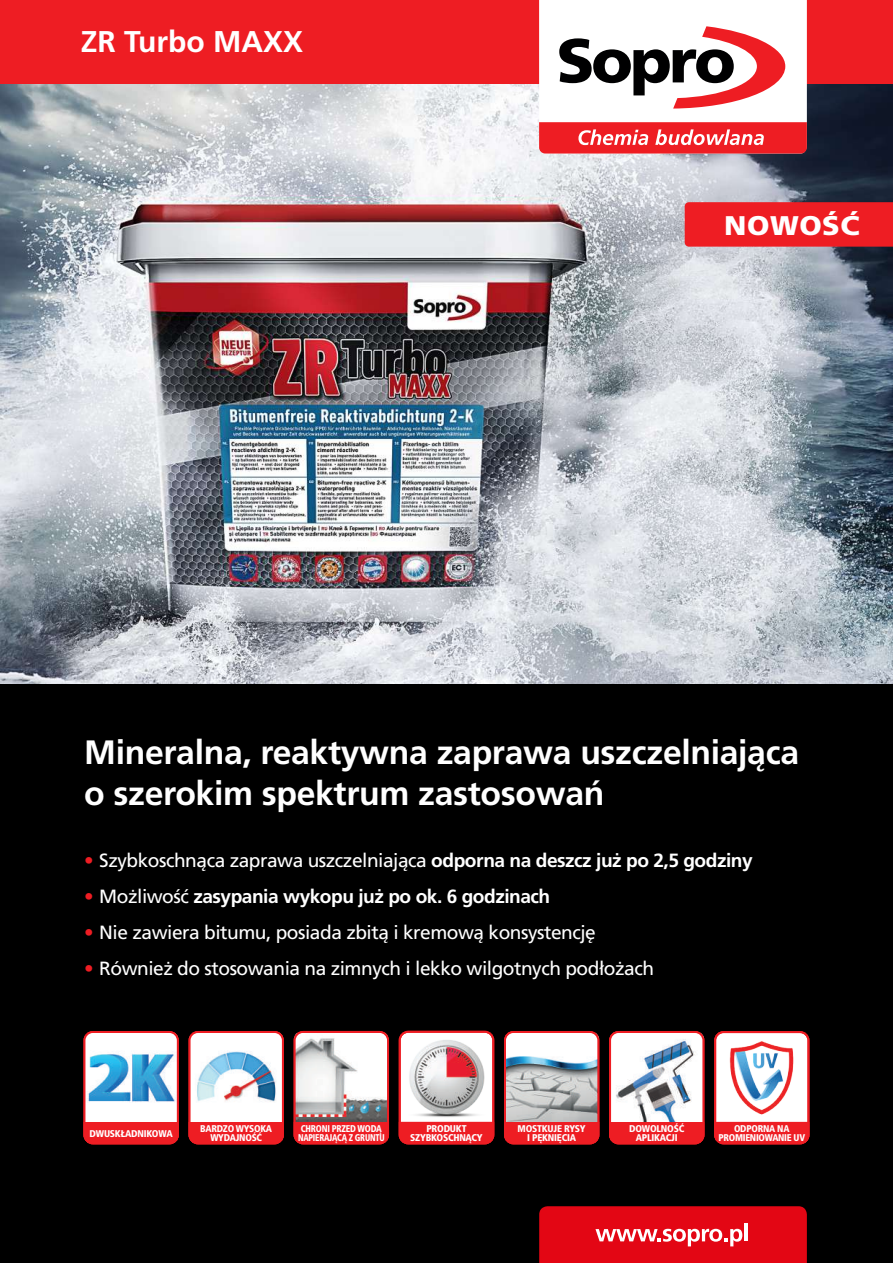
<style>
.page{position:relative;width:893px;height:1263px;background:#fff}
.page>*{position:absolute;margin:0;border:0;box-sizing:border-box;transform-origin:0 0}
.t1{font:700 33.75px/41.4px "Frutiger LT Com";letter-spacing:-.01em;color:#fff}
.t2{font:700 30px "Frutiger LT Com";color:#fff}
.t3{font:900 27px "Frutiger LT Com";letter-spacing:.02em;color:#fff;scale:1.07 1}
.t4{font:19.2px "Frutiger LT Com";letter-spacing:-.025em;color:#fff}
.t5{font:700 19.2px "Frutiger LT Com";letter-spacing:-.025em;color:#fff}
.t6{font:900 condensed 9.75px/8.7px "Frutiger LT Com";letter-spacing:-.025em;color:#fff;text-align:center}
.t7{font:900 condensed 9.75px/8.7px "Frutiger LT Com";letter-spacing:-.025em;color:#fff;scale:.9 1}
.s1{color:#ee1d23}
.s2{font-weight:700}
.s3{font-weight:400;color:#ee1d23}
.s4{font-weight:400}
</style>
<div class="page">
<img style="left:0;top:83px;width:893px;height:602px">
<div style="left:0;top:685px;width:893px;height:578px;background:#000"></div>
<svg style="left:539px;top:1206px;width:268px;height:57px;background:#e31623"></svg>
<hr style="left:744px;top:1223px;width:3px;height:18px;background:#fff">
<div style="left:0;top:0;width:893px;height:83px;background:#ee1d23"></div>
<svg style="left:539px;top:0;width:268px;height:154px"></svg>
<div style="left:86px;top:1122px;width:93px;height:23px;background:#ee1d23"></div>
<img style="left:86px;top:1034px;width:90px;height:88px">
<div style="left:83px;top:1031px;width:96px;height:113px;border:2px solid #ee1d23;border-radius:8px"></div>
<svg style="left:188px;top:1121px;width:96px;height:24px;background:#e31b21"></svg>
<img style="left:190px;top:1034px;width:93px;height:88px">
<div style="left:189px;top:1031px;width:95px;height:113px;border:2px solid #ee1d23;border-radius:8px"></div>
<svg style="left:293px;top:1121px;width:97px;height:24px;background:#e01b21"></svg>
<img style="left:295px;top:1034px;width:93px;height:88px">
<div style="left:294px;top:1031px;width:95px;height:113px;border:2px solid #ee1d23;border-radius:8px"></div>
<svg style="left:398px;top:1121px;width:97px;height:24px;background:#e22329"></svg>
<div style="left:399px;top:1031px;width:95px;height:113px;border:2px solid #ee1d23;border-radius:8px"></div>
<img style="left:402px;top:1036px;width:89px;height:85px">
<svg style="left:504px;top:1121px;width:96px;height:24px;background:#e31b21"></svg>
<img style="left:505px;top:1034px;width:93px;height:88px">
<div style="left:504px;top:1031px;width:95px;height:113px;border:2px solid #ee1d23;border-radius:8px"></div>
<svg style="left:609px;top:1121px;width:96px;height:24px;background:#e31b21"></svg>
<img style="left:610px;top:1034px;width:93px;height:88px">
<div style="left:609px;top:1031px;width:95px;height:113px;border:2px solid #ee1d23;border-radius:8px"></div>
<svg style="left:714px;top:1121px;width:96px;height:24px;background:#e31b21"></svg>
<img style="left:717px;top:1034px;width:91px;height:88px">
<div style="left:714px;top:1031px;width:95px;height:113px;border:2px solid #ee1d23;border-radius:8px"></div>
<div style="left:685px;top:202px;width:208px;height:45px;background:#ee1d23"></div>
<h2 class="t2" style="left:81px;top:24px;width:224px">ZR Turbo MAXX</h2>
<h3 class="t3" style="left:724px;top:209px;width:128px">NOWOŚĆ</h3>
<h1 class="t1" style="left:84px;top:731px;width:716px">Mineralna, reaktywna zaprawa uszczelniająca o szerokim spektrum zastosowań</h1>
<p class="t4" style="left:84px;top:849px;width:670px"><span class="s1">•</span> Szybkoschnąca zaprawa uszczelniająca <span class="s2">odporna na deszcz już po 2,5 godziny</span></p>
<p class="t5" style="left:84px;top:885px;width:468px"><span class="s3">•</span> <span class="s4">Możliwość</span> zasypania wykopu już po ok. 6 godzinach</p>
<p class="t4" style="left:84px;top:921px;width:513px"><span class="s1">•</span> Nie zawiera bitumu, posiada zbitą i kremową konsystencję</p>
<p class="t4" style="left:84px;top:957px;width:571px"><span class="s1">•</span> Również do stosowania na zimnych i lekko wilgotnych podłożach</p>
<p class="t6" style="left:90px;top:1129px;width:85px">DWUSKŁADNIKOWA</p>
<p class="t6" style="left:200px;top:1125px;width:73px">BARDZO WYSOKA<br>WYDAJNOŚĆ</p>
<p class="t7" style="left:298px;top:1125px;width:98px">CHRONI PRZED WODĄ<br>NAPIERAJĄCĄ Z GRUNTU</p>
<p class="t6" style="left:410px;top:1124px;width:74px">PRODUKT<br>SZYBKOSCHNĄCY</p>
<p class="t6" style="left:518px;top:1125px;width:70px">MOSTKUJE RYSY<br>I PĘKNIĘCIA</p>
<p class="t6" style="left:629px;top:1125px;width:57px">DOWOLNOŚĆ<br>APLIKACJI</p>
<p class="t6" style="left:718px;top:1125px;width:88px">ODPORNA NA<br>PROMIENIOWANIE UV</p>
</div>
